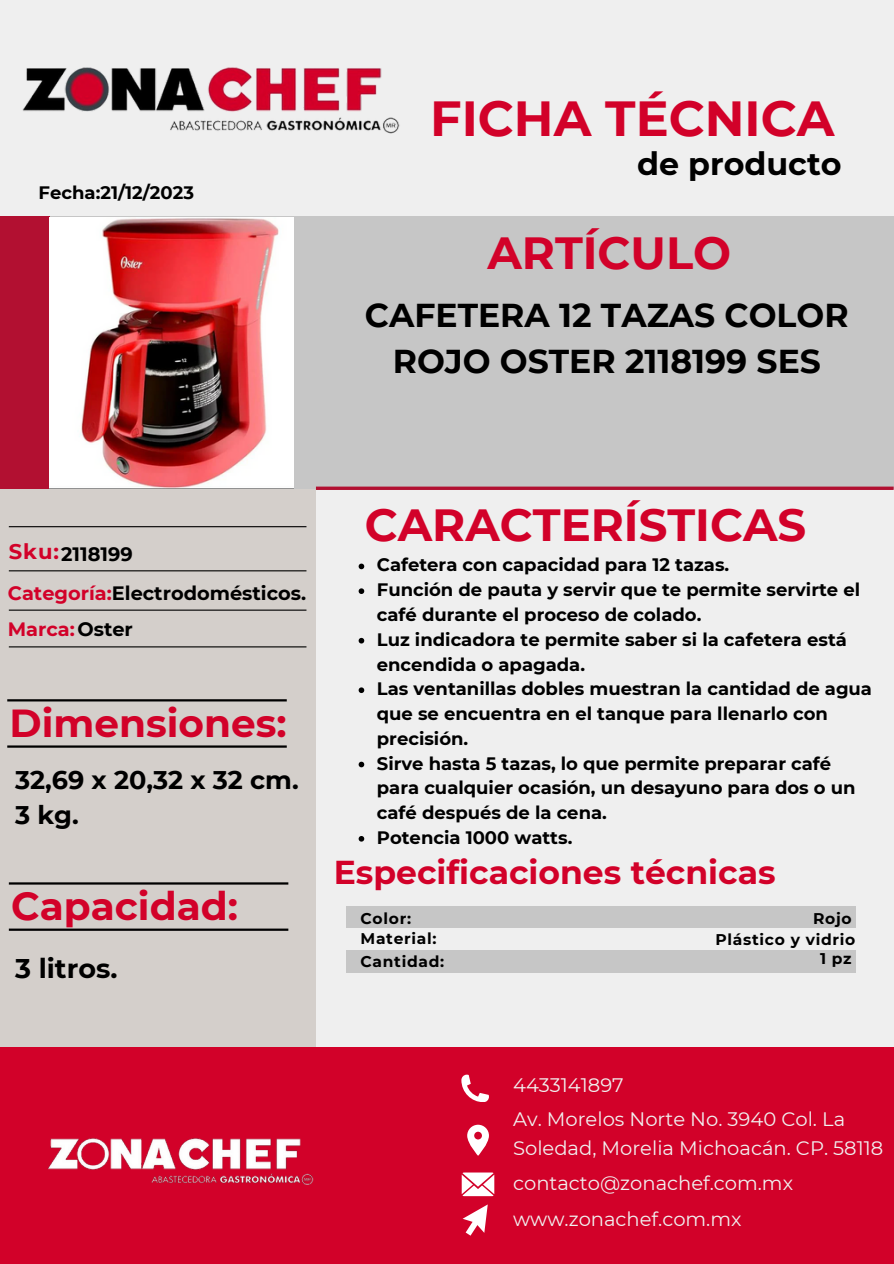
<style>
.page{position:relative;width:894px;height:1264px;background:#fff}
.page>*{position:absolute;margin:0;border:0;box-sizing:border-box;transform-origin:0 0}
.t1{font:700 49.2px "Montserrat";color:#d20129}
.t2{font:700 45px "Montserrat";color:#d20129}
.t3{font:700 39px "Montserrat";color:#d20129}
.t4{font:700 33px/46.2px "Montserrat";color:#000;text-align:center}
.t5{font:700 33px "Montserrat";color:#d20129}
.t6{font:700 31.8px "Montserrat";color:#000}
.t7{font:700 27px "Montserrat";color:#000}
.t8{font:700 25.5px "Montserrat";color:#000}
.t9{font:700 21.15px "Montserrat";color:#d20129}
.t10{font:19.5px/28.2px "Montserrat";color:#f1f1f0}
.t11{font:700 19.35px "Montserrat";color:#000}
.t12{font:700 19.35px "Montserrat";color:#d20129}
.t13{font:700 18px/24.8px "Montserrat";color:#000}
.t14{font:700 15.45px "Montserrat";letter-spacing:.045em;color:#000}
.s1{color:#d20129}
.s2{color:#000}
</style>
<div class="page">
<div style="left:0;top:0;width:893px;height:1263px;background:#efefef"></div>
<div style="left:0;top:463px;width:316px;height:640px;background:#d4cfcb"></div>
<div style="left:0;top:1047px;width:893px;height:216px;background:#d20129"></div>
<div style="left:50px;top:216px;width:843px;height:272px;background:#c6c6c6"></div>
<div style="left:0;top:216px;width:50px;height:272px;background:#b21031"></div>
<svg style="left:316px;top:486px;width:577px;height:4px;background:#b52c48"></svg>
<img style="left:22px;top:67px;width:378px;height:67px">
<hr style="left:7px;top:745px;width:280px;height:2px;background:#000">
<hr style="left:7px;top:699px;width:280px;height:2px;background:#000">
<img style="left:47px;top:1138px;width:267px;height:47px">
<div style="left:346px;top:906px;width:509px;height:22px;background:#c6c6c6"></div>
<div style="left:346px;top:950px;width:509px;height:22px;background:#c6c6c6"></div>
<hr style="left:9px;top:646px;width:297px;height:1px;background:#000">
<hr style="left:9px;top:526px;width:297px;height:1px;background:#000">
<hr style="left:9px;top:570px;width:297px;height:1px;background:#000">
<hr style="left:9px;top:609px;width:297px;height:1px;background:#000">
<svg style="left:461px;top:1074px;width:27px;height:27px"></svg>
<svg style="left:467px;top:1124px;width:21px;height:31px"></svg>
<svg style="left:461px;top:1172px;width:33px;height:24px"></svg>
<svg style="left:463px;top:1205px;width:24px;height:30px"></svg>
<hr style="left:9px;top:928px;width:279px;height:2px;background:#000">
<hr style="left:9px;top:882px;width:279px;height:2px;background:#000">
<img style="left:50px;top:217px;width:244px;height:271px">
<svg style="left:358px;top:563px;width:6px;height:6px"></svg>
<svg style="left:358px;top:588px;width:6px;height:6px"></svg>
<svg style="left:358px;top:638px;width:6px;height:5px"></svg>
<svg style="left:358px;top:687px;width:6px;height:6px"></svg>
<svg style="left:358px;top:761px;width:6px;height:6px"></svg>
<svg style="left:358px;top:836px;width:6px;height:5px"></svg>
<p class="t13" style="left:39px;top:180px;width:157px">Fecha:21/12/2023</p>
<p class="t1" style="left:430px;top:88px;width:406px">FICHA TÉCNICA</p>
<p class="t6" style="left:637px;top:144px;width:206px">de producto</p>
<p class="t2" style="left:487px;top:226px;width:245px">ARTÍCULO</p>
<p class="t4" style="left:365px;top:292px;width:485px">CAFETERA 12 TAZAS COLOR<br>ROJO OSTER 2118199 SES</p>
<p class="t9" style="left:9px;top:538px;width:52px">Sku:</p>
<p class="t11" style="left:8px;top:581px;width:300px"><span class="s1">Categoría:</span>Electrodomésticos.</p>
<p class="t12" style="left:8px;top:617px;width:127px">Marca:<span class="s2">Oster</span></p>
<p class="t11" style="left:61px;top:542px;width:73px">2118199</p>
<p class="t3" style="left:10px;top:699px;width:278px">Dimensiones:</p>
<p class="t8" style="left:15px;top:764px;width:285px">32,69 x 20,32 x 32 cm.</p>
<p class="t8" style="left:15px;top:799px;width:65px">3 kg.</p>
<p class="t3" style="left:11px;top:882px;width:228px">Capacidad:</p>
<p class="t7" style="left:15px;top:952px;width:104px">3 litros.</p>
<p class="t2" style="left:364px;top:497px;width:443px">CARACTERÍSTICAS</p>
<p class="t13" style="left:377px;top:552px;width:354px">Cafetera con capacidad para 12 tazas.</p>
<p class="t13" style="left:377px;top:577px;width:484px">Función de pauta y servir que te permite servirte el café durante el proceso de colado.</p>
<p class="t13" style="left:377px;top:627px;width:471px">Luz indicadora te permite saber si la cafetera está encendida o apagada.</p>
<p class="t13" style="left:377px;top:676px;width:496px">Las ventanillas dobles muestran la cantidad de agua que se encuentra en el tanque para llenarlo con precisión.</p>
<p class="t13" style="left:377px;top:750px;width:480px">Sirve hasta 5 tazas, lo que permite preparar café para cualquier ocasión, un desayuno para dos o un café después de la cena.</p>
<p class="t13" style="left:377px;top:825px;width:197px">Potencia 1000 watts.</p>
<p class="t5" style="left:333px;top:851px;width:443px">Especificaciones técnicas</p>
<p class="t14" style="left:360px;top:908px;width:52px">Color:</p>
<p class="t14" style="left:360px;top:929px;width:78px">Material:</p>
<p class="t14" style="left:360px;top:952px;width:85px">Cantidad:</p>
<p class="t14" style="left:813px;top:908px;width:40px">Rojo</p>
<p class="t14" style="left:715px;top:929px;width:141px">Plástico y vidrio</p>
<p class="t14" style="left:819px;top:948px;width:33px">1 pz</p>
<p class="t10" style="left:513px;top:1071px;width:112px">4433141897</p>
<p class="t10" style="left:513px;top:1105px;width:371px">Av. Morelos Norte No. 3940 Col. La<br>Soledad, Morelia Michoacán. CP. 58118</p>
<p class="t10" style="left:513px;top:1169px;width:281px">contacto@zonachef.com.mx</p>
<p class="t10" style="left:513px;top:1205px;width:230px">www.zonachef.com.mx</p>
</div>
